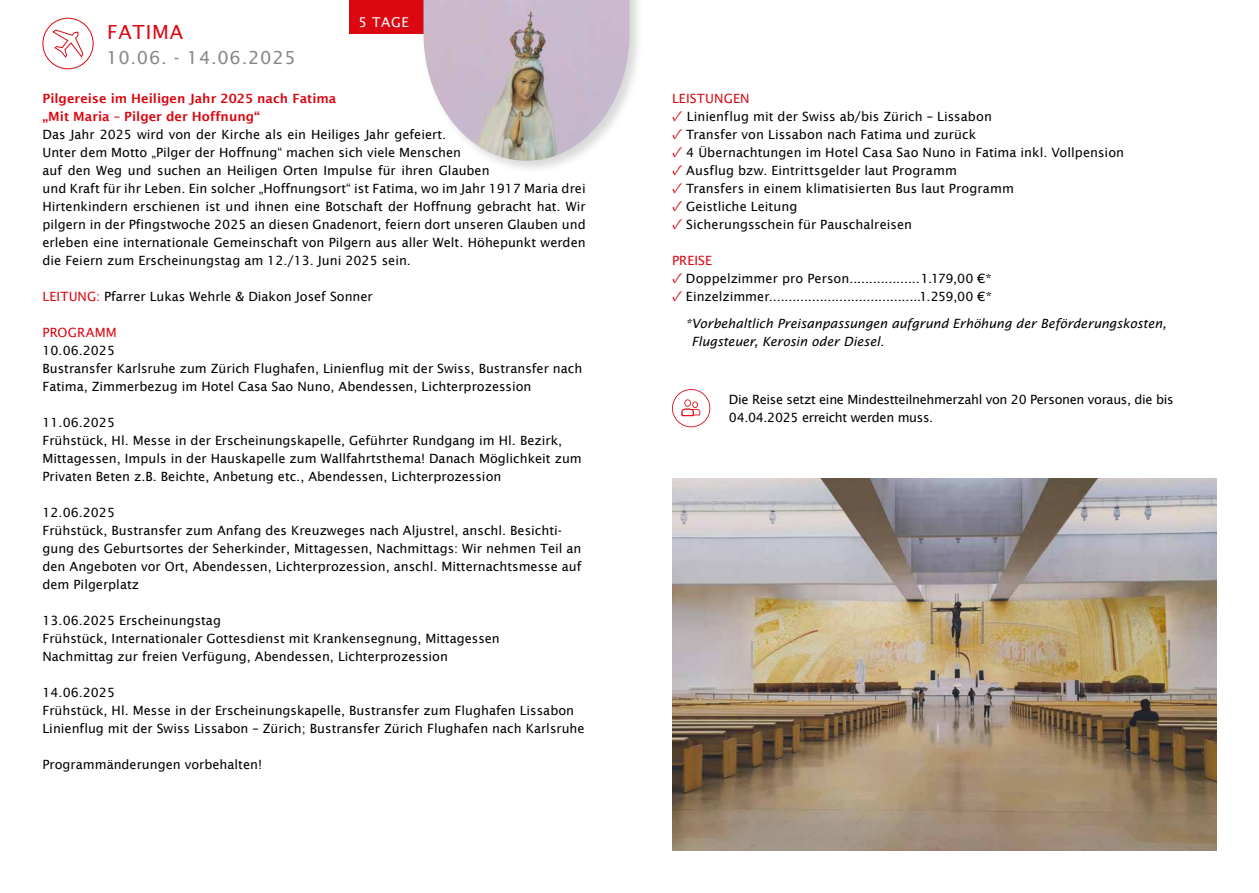
<style>
.page{position:relative;width:1259px;height:893px;background:#fff}
.page>*{position:absolute;margin:0;border:0;box-sizing:border-box;transform-origin:0 0}
.t1{font:19.5px "Lucida Sans";letter-spacing:.04em;color:#db0812}
.t2{font:18px "Lucida Sans";letter-spacing:.04em;color:#878787}
.t3{font:13.5px "Lucida Sans";letter-spacing:.04em;color:#fff}
.t4{font:12.75px/18px "Lucida Sans";color:#000}
.t5{font:italic 12.75px/26.5px "Lucida Sans";letter-spacing:-.005em;color:#000}
.t6{font:12.75px/18px "Lucida Sans";letter-spacing:-.025em;color:#000}
.t7{font:600 12.75px/18px "Lucida Sans";color:#db0812}
.t8{font:12.75px "Lucida Sans";letter-spacing:.01em;color:#db0812}
.s1{color:#db0812}
.s2{font-family:"Garamond Premr Pro";font-size:18px;color:#db0812}
.s3{font-family:"Garamond Premr Pro";font-style:normal;font-size:18px;color:#db0812}
.s4{font-style:normal}
</style>
<div class="page">
<div style="left:349px;top:0;width:98px;height:34px;background:#db0812"></div>
<div style="left:421px;top:0;width:223px;height:175px;background:#000;opacity:.15"></div>
<img style="left:423px;top:0;width:206px;height:161px">
<svg style="left:672px;top:389px;width:38px;height:38px"></svg>
<svg style="left:42px;top:17px;width:52px;height:53px"></svg>
<img style="left:672px;top:479px;width:544px;height:372px">
<h1 class="t1" style="left:107px;top:21px;width:77px">FATIMA</h1>
<h2 class="t2" style="left:106px;top:47px;width:191px">10.06. - 14.06.2025</h2>
<p class="t3" style="left:358px;top:15px;width:52px">5 TAGE</p>
<p class="t3" style="left:361px;top:15px;width:52px">5 TAGE</p>
<p class="t7" style="left:43px;top:89px;width:295px">Pilgereise im Heiligen Jahr 2025 nach Fatima „Mit Maria – Pilger der Hoffnung“</p>
<p class="t4" style="left:43px;top:125px;width:544px">Das Jahr 2025 wird von der Kirche als ein Heiliges Jahr gefeiert.<br>Unter dem Motto „Pilger der Hoffnung“ machen sich viele Menschen<br>auf den Weg und suchen an Heiligen Orten Impulse für ihren Glauben<br>und Kraft für ihr Leben. Ein solcher „Hoffnungsort“ ist Fatima, wo im Jahr 1917 Maria drei Hirtenkindern erschienen ist und ihnen eine Botschaft der Hoffnung gebracht hat. Wir pilgern in der Pfingstwoche 2025 an diesen Gnadenort, feiern dort unseren Glauben und erleben eine internationale Gemeinschaft von Pilgern aus aller Welt. Höhepunkt werden die Feiern zum Erscheinungstag am 12./13. Juni 2025 sein.</p>
<p class="t4" style="left:43px;top:288px;width:332px"><span class="s1">LEITUNG:</span> Pfarrer Lukas Wehrle &amp; Diakon Josef Sonner</p>
<p class="t8" style="left:43px;top:325px;width:76px">PROGRAMM</p>
<p class="t4" style="left:43px;top:342px;width:541px">10.06.2025<br>Bustransfer Karlsruhe zum Zürich Flughafen, Linienflug mit der Swiss, Bustransfer nach<br>Fatima, Zimmerbezug im Hotel Casa Sao Nuno, Abendessen, Lichterprozession</p>
<p class="t4" style="left:43px;top:414px;width:541px">11.06.2025<br>Frühstück, Hl. Messe in der Erscheinungskapelle, Geführter Rundgang im Hl. Bezirk, Mittagessen, Impuls in der Hauskapelle zum Wallfahrtsthema! Danach Möglichkeit zum Privaten Beten z.B. Beichte, Anbetung etc., Abendessen, Lichterprozession</p>
<p class="t4" style="left:43px;top:504px;width:540px">12.06.2025<br>Frühstück, Bustransfer zum Anfang des Kreuzweges nach Aljustrel, anschl. Besichti&shy;gung des Geburtsortes der Seherkinder, Mittagessen, Nachmittags: Wir nehmen Teil an den Angeboten vor Ort, Abendessen, Lichterprozession, anschl. Mitternachtsmesse auf dem Pilgerplatz</p>
<p class="t4" style="left:43px;top:612px;width:459px">13.06.2025 Erscheinungstag<br>Frühstück, Internationaler Gottesdienst mit Krankensegnung, Mittagessen<br>Nachmittag zur freien Verfügung, Abendessen, Lichterprozession</p>
<p class="t4" style="left:43px;top:684px;width:543px">14.06.2025<br>Frühstück, Hl. Messe in der Erscheinungskapelle, Bustransfer zum Flughafen Lissabon<br>Linienflug mit der Swiss Lissabon – Zürich; Bustransfer Zürich Flughafen nach Karlsruhe</p>
<p class="t4" style="left:43px;top:756px;width:221px">Programmänderungen vorbehalten!</p>
<p class="t8" style="left:672px;top:91px;width:79px">LEISTUNGEN</p>
<p class="t4" style="left:672px;top:107px;width:321px"><span class="s2">✓</span> Linienflug mit der Swiss ab/bis Zürich – Lissabon</p>
<p class="t4" style="left:672px;top:125px;width:306px"><span class="s2">✓</span> Transfer von Lissabon nach Fatima und zurück</p>
<p class="t4" style="left:672px;top:143px;width:454px"><span class="s2">✓</span> 4 Übernachtungen im Hotel Casa Sao Nuno in Fatima inkl. Vollpension</p>
<p class="t4" style="left:672px;top:161px;width:286px"><span class="s2">✓</span> Ausflug bzw. Eintrittsgelder laut Programm</p>
<p class="t4" style="left:672px;top:179px;width:343px"><span class="s2">✓</span> Transfers in einem klimatisierten Bus laut Programm</p>
<p class="t4" style="left:672px;top:197px;width:127px"><span class="s2">✓</span> Geistliche Leitung</p>
<p class="t4" style="left:672px;top:215px;width:242px"><span class="s2">✓</span> Sicherungsschein für Pauschalreisen</p>
<p class="t8" style="left:672px;top:253px;width:42px">PREISE</p>
<p class="t4" style="left:672px;top:269px;width:321px"><span class="s2">✓</span> Doppelzimmer pro Person..................1.179,00 €*</p>
<p class="t5" style="left:685px;top:283px;width:482px;text-indent:-14px"><span class="s3">✓</span> <span class="s4">Einzelzimmer.......................................1.259,00 €*<br></span>*Vorbehaltlich Preisanpassungen aufgrund Erhöhung der Beförderungskosten,</p>
<p class="t5" style="left:691px;top:328px;width:194px">Flugsteuer, Kerosin oder Diesel.</p>
<p class="t6" style="left:729px;top:390px;width:446px">Die Reise setzt eine Mindestteilnehmerzahl von 20 Personen voraus, die bis<br>04.04.2025 erreicht werden muss.</p>
</div>
